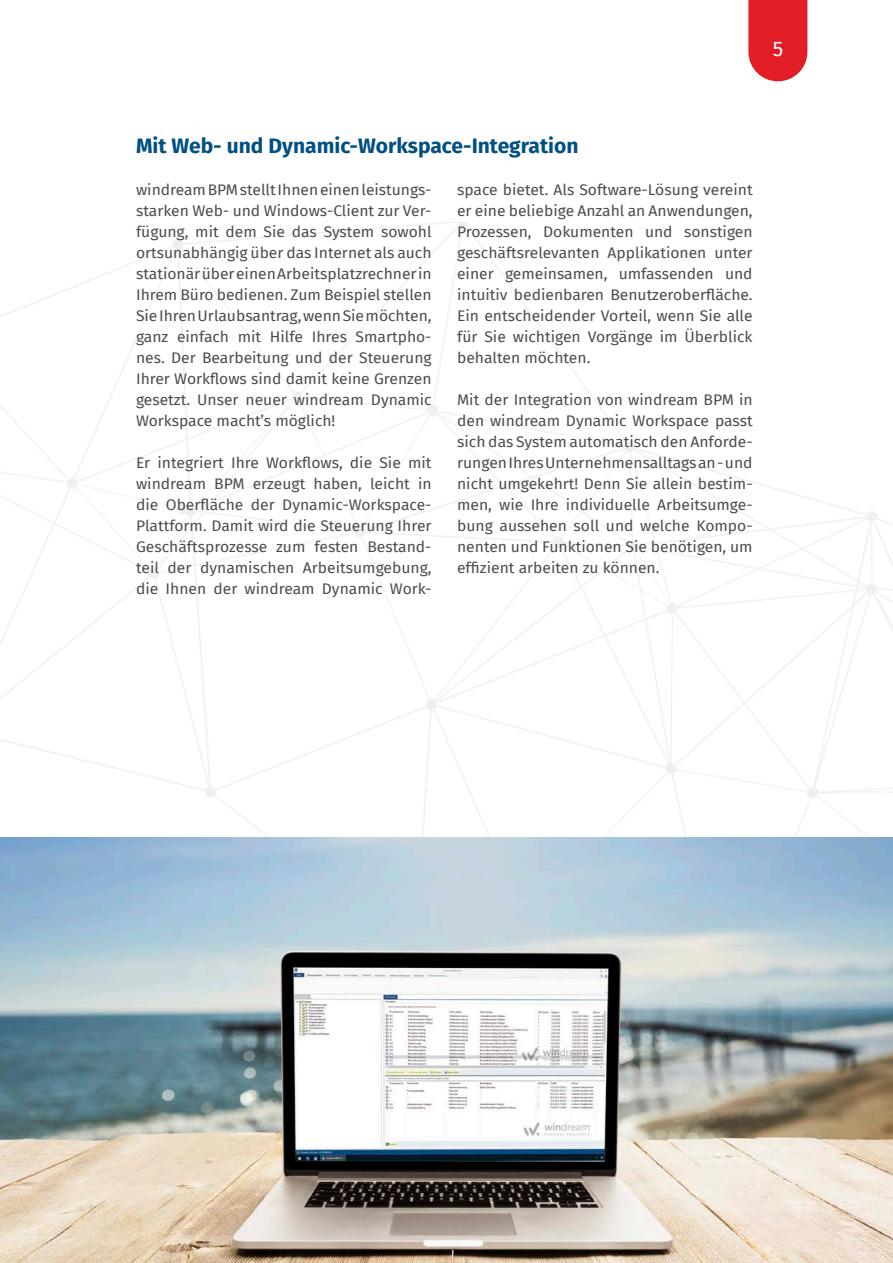
<style>
.page{position:relative;width:893px;height:1263px;background:#fff}
.page>*{position:absolute;margin:0;border:0;box-sizing:border-box;transform-origin:0 0}
.Überschrift_1{font:700 21px "Fira Sans";color:#015082}
.t1{font:21px "Fira Sans";color:#fff}
.Fließext{font:15px/21px "Fira Sans";color:#4b4c4d;text-align:justify;scale:1.04 1}
</style>
<div class="page">
<img style="left:0;top:838px;width:893px;height:425px">
<svg style="left:748px;top:0;width:59px;height:81px;background:#e52e37"></svg>
<h1 class="t1" style="left:773px;top:33px;width:12px">5</h1>
<p class="Überschrift_1" style="left:136px;top:128px;width:444px">Mit Web- und Dynamic-Workspace-Integration</p>
<p class="Fließext" style="left:136px;top:179px;width:286px">windream BPM stellt Ihnen einen leistungs&shy;starken Web- und Windows-Client zur Ver&shy;fügung, mit dem Sie das System sowohl ortsunabhängig über das Internet als auch stationär über einen Arbeitsplatzrechner in Ihrem Büro bedienen. Zum Beispiel stellen Sie Ihren Urlaubsantrag, wenn Sie möchten, ganz einfach mit Hilfe Ihres Smartpho&shy;nes. Der Bearbeitung und der Steuerung Ihrer Workflows sind damit keine Grenzen gesetzt. Unser neuer windream Dynamic Workspace macht’s möglich!</p>
<p class="Fließext" style="left:136px;top:452px;width:286px">Er integriert Ihre Workflows, die Sie mit windream BPM erzeugt haben, leicht in die Oberfläche der Dynamic-Workspace-Plattform. Damit wird die Steuerung Ihrer Geschäftsprozesse zum festen Bestand&shy;teil der dynamischen Arbeitsumgebung, die Ihnen der windream Dynamic Work-</p>
<p class="Fließext" style="left:457px;top:179px;width:286px">space bietet. Als Software-Lösung vereint er eine beliebige Anzahl an Anwendungen, Prozessen, Dokumenten und sonstigen geschäftsrelevanten Applikationen unter einer gemeinsamen, umfassenden und intuitiv bedienbaren Benutzeroberfläche.<br>Ein entscheidender Vorteil, wenn Sie alle für Sie wichtigen Vorgänge im Überblick behalten möchten.</p>
<p class="Fließext" style="left:457px;top:389px;width:286px">Mit der Integration von windream BPM in den windream Dynamic Workspace passt sich das System automatisch den Anforde&shy;rungen Ihres Unternehmensalltags an - und nicht umgekehrt! Denn Sie allein bestim&shy;men, wie Ihre individuelle Arbeitsumge&shy;bung aussehen soll und welche Kompo&shy;nenten und Funktionen Sie benötigen, um effizient arbeiten zu können.</p>
</div>
